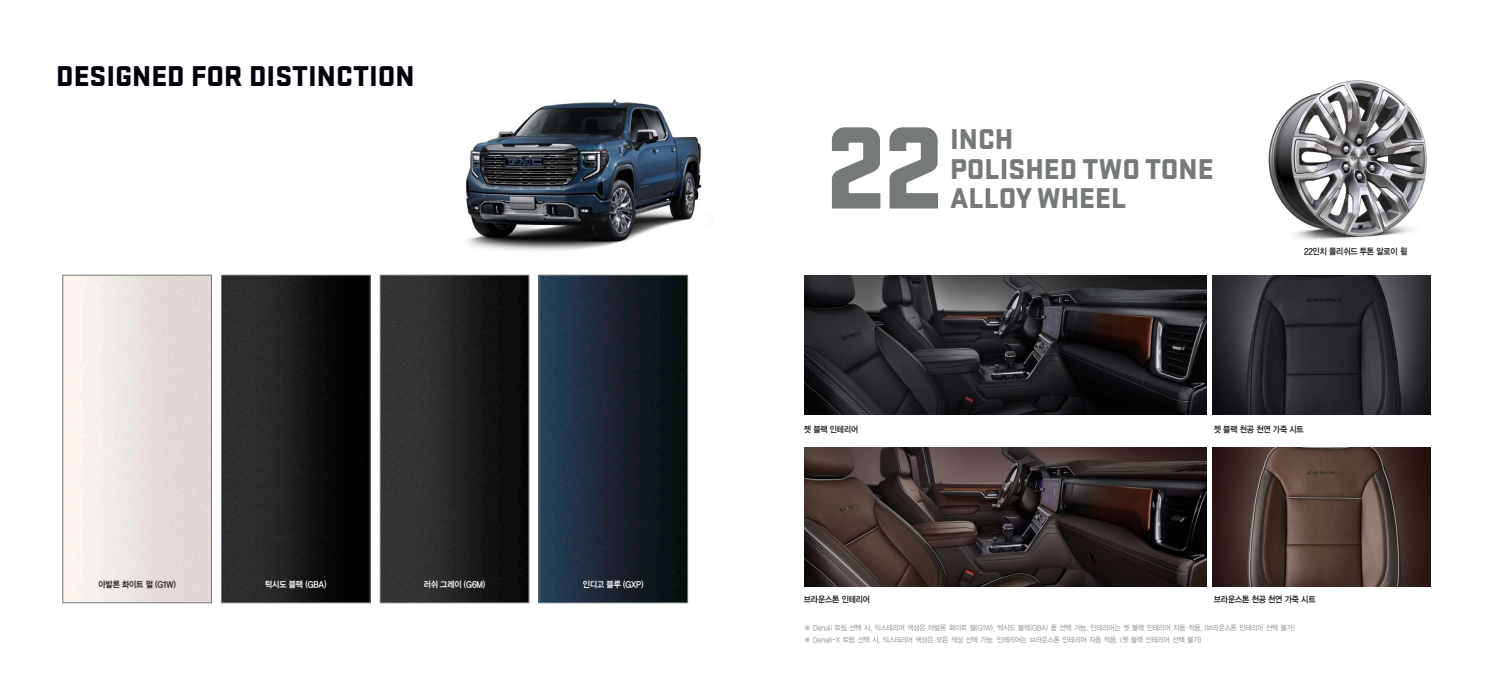
<style>
.page{position:relative;width:1489px;height:683px;background:#fff}
.page>*{position:absolute;margin:0;border:0;box-sizing:border-box;transform-origin:0 0}
.t1{font:900 121.71px "Stratum GMC";color:#76797a}
.t2{font:900 29.75px/29.8px "Stratum GMC";color:#76797a}
.t3{font:900 29.75px "Stratum GMC";color:#00000b}
.t4{font:8.75px "YGO14";letter-spacing:-.1em;color:#231f20;scale:.9 1}
.t5{font:8.75px "YGO14";letter-spacing:-.1em;color:#fff;scale:.9 1}
.t6{font:7.44px/11.4px "YGO12";letter-spacing:-.1em;color:#848a90;scale:.9 1}
.s1{font-family:"YGO13"}
</style>
<div class="page">
<img style="left:1212px;top:275px;width:218px;height:139px">
<img style="left:804px;top:275px;width:401px;height:139px">
<img style="left:466px;top:99px;width:236px;height:152px">
<img style="left:1268px;top:80px;width:159px;height:160px">
<img style="left:223px;top:277px;width:145px;height:323px">
<div style="left:221px;top:275px;width:149px;height:327px;border:1px solid #76797a"></div>
<img style="left:541px;top:277px;width:144px;height:323px">
<div style="left:539px;top:275px;width:148px;height:327px;border:1px solid #76797a"></div>
<img style="left:382px;top:277px;width:145px;height:323px">
<div style="left:380px;top:275px;width:149px;height:327px;border:1px solid #76797a"></div>
<img style="left:1212px;top:447px;width:218px;height:139px">
<img style="left:804px;top:447px;width:401px;height:139px">
<h2 class="t3" style="left:56px;top:54px;width:360px">DESIGNED FOR DISTINCTION</h2>
<p class="t4" style="left:98px;top:578px;width:88px">아발론 화이트 펄 (G1W)</p>
<p class="t5" style="left:265px;top:578px;width:70px">턱시도 블랙 (GBA)</p>
<p class="t5" style="left:423px;top:578px;width:71px">러쉬 그레이 (G6M)</p>
<p class="t5" style="left:582px;top:578px;width:70px">인디고 블루 (GXP)</p>
<h1 class="t1" style="left:825px;top:79px;width:122px">22</h1>
<h2 class="t2" style="left:950px;top:122px;width:265px">INCH<br>POLISHED TWO TONE</h2>
<h2 class="t2" style="left:950px;top:181px;width:178px">ALLOY WHEEL</h2>
<p class="t4" style="left:1303px;top:246px;width:117px">22인치 폴리쉬드 투톤 알로이 휠</p>
<p class="t4" style="left:803px;top:423px;width:63px">젯 블랙 인테리어</p>
<p class="t4" style="left:1213px;top:423px;width:102px">젯 블랙 천공 천연 가죽 시트</p>
<p class="t4" style="left:803px;top:593px;width:76px">브라운스톤 인테리어</p>
<p class="t4" style="left:1213px;top:593px;width:115px">브라운스톤 천공 천연 가죽 시트</p>
<p class="t6" style="left:804px;top:622px;width:547px"><span class="s1">※</span> Denali 트림 선택 시, 익스테리어 색상은 아발론 화이트 펄(G1W), 턱시도 블랙(GBA) 중 선택 가능. 인테리어는 젯 블랙 인테리어 자동 적용. (브라운스톤 인테리어 선택 불가) <span class="s1">※</span> Denali-X 트림 선택 시, 익스테리어 색상은 모든 색상 선택 가능. 인테리어는 브라운스톤 인테리어 자동 적용. (젯 블랙 인테리어 선택 불가)</p>
</div>
